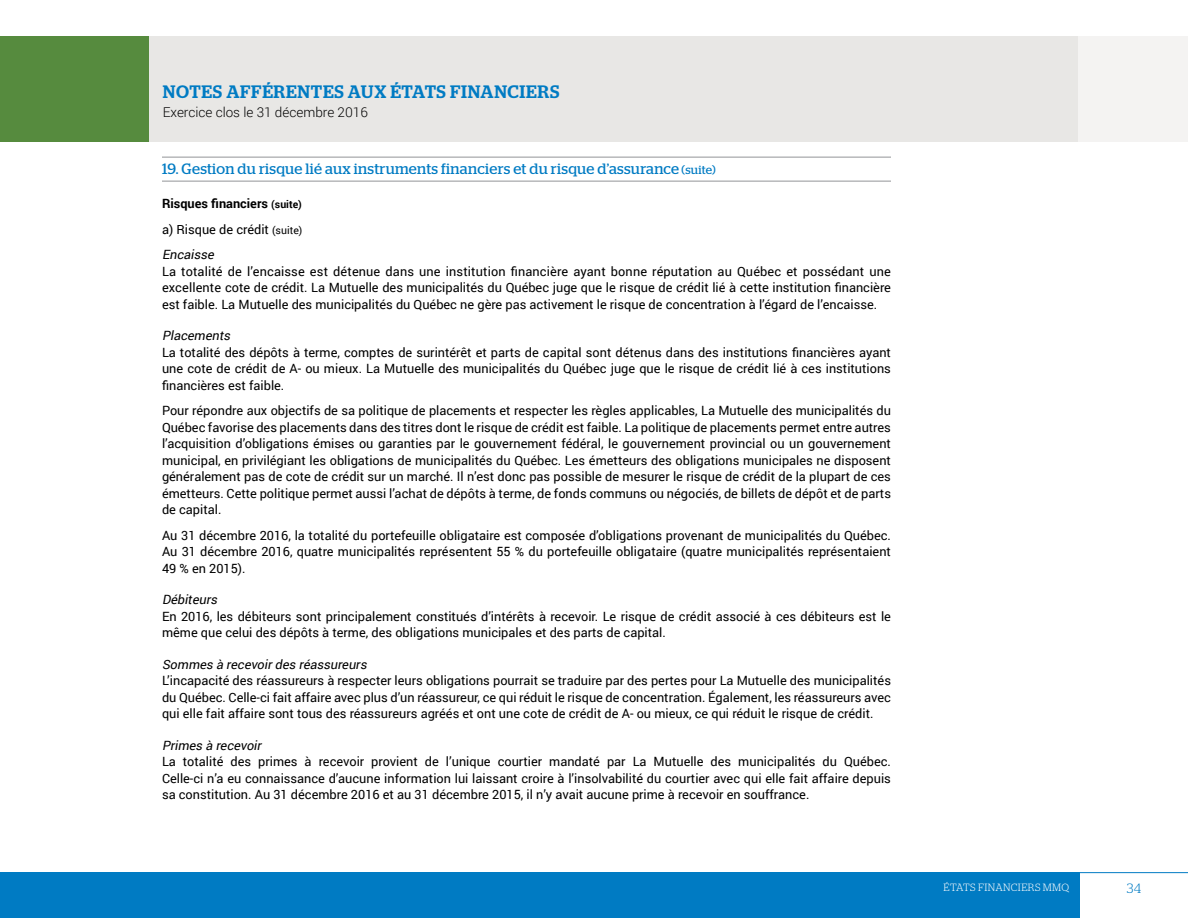
<style>
.page{position:relative;width:1188px;height:918px;background:#fff}
.page>*{position:absolute;margin:0;border:0;box-sizing:border-box;transform-origin:0 0}
.t1{font:500 18px "Stag";letter-spacing:.04em;color:#007bc3}
.t2{font:15px "Stag";letter-spacing:.02em;color:#007bc3}
.t3{font:300 13.5px "Roboto";color:#000}
.t4{font:300 13.5px "Stag";color:#007bc3}
.t5{font:12.75px/16.5px "Roboto";color:#000;text-align:justify}
.t6{font:italic 12.75px "Roboto";color:#000}
.t7{font:700 12.75px/25.5px "Roboto";color:#000;text-align:justify}
.t8{font:300 10.5px "Stag";letter-spacing:.04em;color:#fff}
.s1{font-size:12px}
.s2{font-size:10.5px}
.s3{font-weight:400}
.s4{font-weight:400;font-size:10.5px}
.s5{font-weight:400;font-style:italic}
</style>
<div class="page">
<div style="left:0;top:36px;width:1080px;height:105px;background:#e8e7e5"></div>
<div style="left:0;top:36px;width:148px;height:105px;background:#568b3e"></div>
<div style="left:1078px;top:36px;width:110px;height:105px;background:#f4f3f2"></div>
<div style="left:0;top:873px;width:1080px;height:45px;background:#007bc3"></div>
<hr style="left:0;top:872px;width:1188px;height:1px;background:#007bc3">
<hr style="left:162px;top:157px;width:729px;height:1px;background:#939598">
<hr style="left:162px;top:181px;width:729px;height:1px;background:#939598">
<h1 class="t1" style="left:163px;top:81px;width:398px">NOTES AFFÉRENTES AUX ÉTATS FINANCIERS</h1>
<p class="t3" style="left:163px;top:103px;width:207px">Exercice clos le 31 décembre 2016</p>
<p class="t2" style="left:162px;top:160px;width:555px">19. Gestion du risque lié aux instruments financiers et du risque d’assurance <span class="s1">(suite)</span></p>
<p class="t7" style="left:162px;top:191px;width:142px">Risques financiers <span class="s2">(suite) </span><span class="s3">a) Risque de crédit</span> <span class="s4">(suite)<br></span><span class="s5">Encaisse</span></p>
<p class="t5" style="left:162px;top:263px;width:730px">La totalité de l’encaisse est détenue dans une institution financière ayant bonne réputation au Québec et possédant une excellente cote de crédit. La Mutuelle des municipalités du Québec juge que le risque de crédit lié à cette institution financière est faible. La Mutuelle des municipalités du Québec ne gère pas activement le risque de concentration à l’égard de l’encaisse.</p>
<p class="t6" style="left:162px;top:327px;width:73px">Placements</p>
<p class="t5" style="left:162px;top:344px;width:731px">La totalité des dépôts à terme, comptes de surintérêt et parts de capital sont détenus dans des institutions financières ayant une cote de crédit de A- ou mieux. La Mutuelle des municipalités du Québec juge que le risque de crédit lié à ces institutions financières est faible.</p>
<p class="t5" style="left:162px;top:402px;width:731px">Pour répondre aux objectifs de sa politique de placements et respecter les règles applicables, La Mutuelle des municipalités du Québec favorise des placements dans des titres dont le risque de crédit est faible. La politique de placements permet entre autres l’acquisition d’obligations émises ou garanties par le gouvernement fédéral, le gouvernement provincial ou un gouvernement municipal, en privilégiant les obligations de municipalités du Québec. Les émetteurs des obligations municipales ne disposent généralement pas de cote de crédit sur un marché. Il n’est donc pas possible de mesurer le risque de crédit de la plupart de ces émetteurs. Cette politique permet aussi l’achat de dépôts à terme, de fonds communs ou négociés, de billets de dépôt et de parts de capital.</p>
<p class="t5" style="left:162px;top:527px;width:731px">Au 31 décembre 2016, la totalité du portefeuille obligataire est composée d’obligations provenant de municipalités du Québec.<br>Au 31 décembre 2016, quatre municipalités représentent 55 % du portefeuille obligataire (quatre municipalités représentaient 49 % en 2015).</p>
<p class="t6" style="left:162px;top:591px;width:60px">Débiteurs</p>
<p class="t5" style="left:162px;top:608px;width:731px">En 2016, les débiteurs sont principalement constitués d’intérêts à recevoir. Le risque de crédit associé à ces débiteurs est le même que celui des dépôts à terme, des obligations municipales et des parts de capital.</p>
<p class="t6" style="left:162px;top:656px;width:209px">Sommes à recevoirdes réassureurs</p>
<p class="t5" style="left:162px;top:672px;width:731px">L’incapacité des réassureurs à respecter leurs obligations pourrait se traduire par des pertes pour La Mutuelle des municipalités du Québec. Celle-ci fait affaire avec plus d’un réassureur, ce qui réduit le risque de concentration. Également, les réassureurs avec qui elle fait affaire sont tous des réassureurs agréés et ont une cote de crédit de A- ou mieux, ce qui réduit le risque de crédit.</p>
<p class="t6" style="left:162px;top:737px;width:104px">Primes à recevoir</p>
<p class="t5" style="left:162px;top:753px;width:731px">La totalité des primes à recevoir provient de l’unique courtier mandaté par La Mutuelle des municipalités du Québec.<br>Celle-ci n’a eu connaissance d’aucune information lui laissant croire à l’insolvabilité du courtier avec qui elle fait affaire depuis sa constitution. Au 31 décembre 2016 et au 31 décembre 2015, il n’y avait aucune prime à recevoir en souffrance.</p>
<p class="t8" style="left:944px;top:881px;width:127px">ÉTATS FINANCIERS MMQ</p>
<p class="t4" style="left:1127px;top:881px;width:16px">34</p>
</div>
